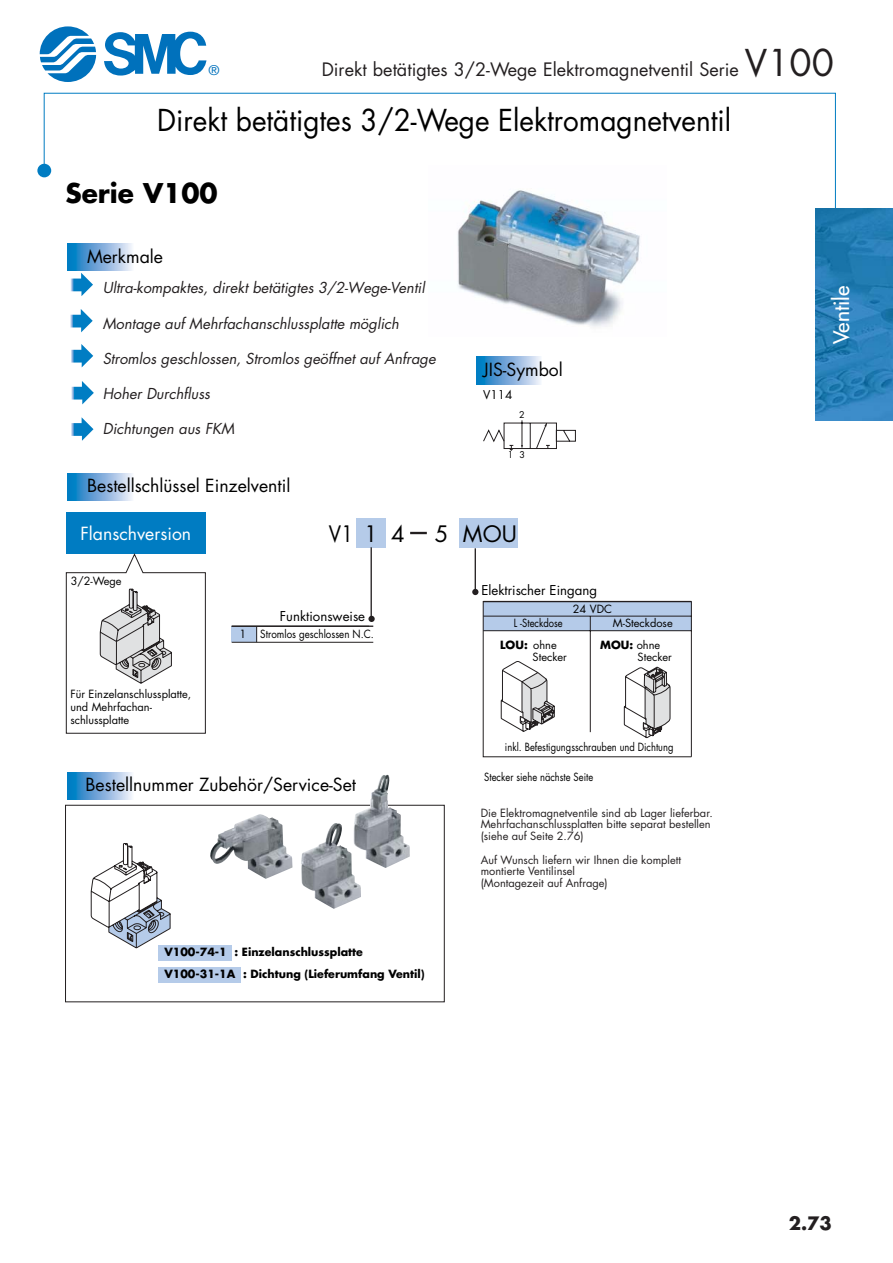
<style>
.page{position:relative;width:893px;height:1263px;background:#fff}
.page>*{position:absolute;margin:0;border:0;box-sizing:border-box;transform-origin:0 0}
.t1{font:29.4px "Futura";color:#000;scale:.95 1}
.t2{font:700 26.4px "Futura";color:#000}
.t3{font:22.05px "Futura";color:#000;scale:.9 1}
.t4{font:22.05px "Futura";color:#000}
.t5{font:21px "Futura";color:#fff}
.t6{font:18px "Futura";color:#231f20}
.t7{font:700 18px "Futura";color:#231f20}
.t8{font:17.7px "Futura";color:#000}
.t9{font:17.7px "Futura";color:#fff}
.t10{font:italic 14.7px "Futura";color:#231f20}
.t11{font:13.65px "Helvetica Neue";color:#0071bc}
.t12{font:13.2px "Futura";color:#000}
.t13{font:11.7px "Futura";color:#000}
.t14{font:10.95px/11.7px "Futura";color:#231f20}
.t15{font:10.95px/13.2px "Futura";color:#000}
.t16{font:10.95px "Futura";color:#000;scale:.85 1}
.t17{font:700 10.95px/22px "Futura";color:#000}
.t18{font:10.95px "Futura";color:#000;scale:.89 1}
.t19{font:9.15px "Futura";color:#000}
.s1{font-size:36px}
.s2{font-weight:700}
</style>
<div class="page">
<svg style="left:43px;top:92px;width:793px;height:124px"></svg>
<svg style="left:37px;top:164px;width:14px;height:13px"></svg>
<svg style="left:104px;top:32px;width:102px;height:44px"></svg>
<svg style="left:40px;top:26px;width:56px;height:56px"></svg>
<img style="left:816px;top:209px;width:76px;height:211px">
<svg style="left:70px;top:273px;width:23px;height:23px"></svg>
<svg style="left:68px;top:243px;width:64px;height:28px;background:#77addb"></svg>
<svg style="left:476px;top:357px;width:65px;height:27px;background:#76aedb"></svg>
<svg style="left:70px;top:309px;width:23px;height:23px"></svg>
<svg style="left:68px;top:473px;width:64px;height:28px;background:#77addb"></svg>
<svg style="left:71px;top:344px;width:22px;height:23px"></svg>
<svg style="left:71px;top:381px;width:23px;height:23px"></svg>
<img style="left:428px;top:165px;width:238px;height:162px">
<div style="left:159px;top:945px;width:73px;height:16px;background:#b5cbe9"></div>
<svg style="left:68px;top:772px;width:64px;height:28px;background:#77addb"></svg>
<div style="left:159px;top:967px;width:82px;height:16px;background:#b5cbe9"></div>
<svg style="left:90px;top:843px;width:81px;height:105px"></svg>
<div style="left:65px;top:805px;width:379px;height:197px;border:1px solid #231f20"></div>
<svg style="left:483px;top:420px;width:93px;height:31px"></svg>
<img style="left:210px;top:775px;width:200px;height:134px">
<div style="left:483px;top:602px;width:208px;height:29px;background:#b5cbe9"></div>
<div style="left:356px;top:518px;width:29px;height:30px;background:#b5cbe9"></div>
<div style="left:459px;top:518px;width:59px;height:30px;background:#b5cbe9"></div>
<div style="left:66px;top:512px;width:139px;height:42px;background:#007cc2"></div>
<svg style="left:410px;top:532px;width:17px;height:2px"></svg>
<hr style="left:370px;top:547px;width:2px;height:72px;background:#231f20">
<hr style="left:474px;top:548px;width:2px;height:44px;background:#231f20">
<hr style="left:483px;top:601px;width:208px;height:1px;background:#231f20">
<hr style="left:691px;top:602px;width:1px;height:155px;background:#231f20">
<hr style="left:483px;top:616px;width:208px;height:1px;background:#231f20">
<hr style="left:483px;top:630px;width:208px;height:1px;background:#231f20">
<svg style="left:66px;top:553px;width:140px;height:181px"></svg>
<svg style="left:99px;top:588px;width:550px;height:142px"></svg>
<svg style="left:500px;top:661px;width:170px;height:77px"></svg>
<svg style="left:71px;top:417px;width:22px;height:24px"></svg>
<h3 class="t6" style="left:322px;top:61px;width:514px">Direkt betätigtes 3/2-Wege Elektromagnetventil Serie <span class="s1">V100</span></h3>
<h1 class="t1" style="left:157px;top:107px;width:605px">Direkt betätigtes 3/2-Wege Elektromagnetventil</h1>
<p class="t11" style="left:208px;top:65px;width:13px">®</p>
<h2 class="t2" style="left:65px;top:181px;width:154px">Serie V100</h2>
<h3 class="t8" style="left:87px;top:248px;width:78px">Merkmale</h3>
<h3 class="t10" style="left:103px;top:281px;width:323px">Ultra-kompaktes, direkt betätigtes 3/2-Wege-Ventil</h3>
<h3 class="t10" style="left:103px;top:316px;width:298px">Montage auf Mehrfachanschlussplatte möglich</h3>
<h3 class="t10" style="left:103px;top:352px;width:334px">Stromlos geschlossen, Stromlos geöffnet auf Anfrage</h3>
<h3 class="t10" style="left:103px;top:387px;width:109px">Hoher Durchfluss</h3>
<h3 class="t10" style="left:103px;top:422px;width:133px">Dichtungen aus FKM</h3>
<h3 class="t8" style="left:87px;top:478px;width:205px">Bestellschlüssel Einzelventil</h3>
<h3 class="t8" style="left:483px;top:361px;width:81px">JIS-Symbol</h3>
<p class="t13" style="left:483px;top:389px;width:31px">V114</p>
<p class="t19" style="left:519px;top:411px;width:7px">2</p>
<p class="t19" style="left:507px;top:451px;width:19px">1 3</p>
<h3 class="t3" style="left:329px;top:524px;width:86px">V114</h3>
<h3 class="t4" style="left:463px;top:524px;width:55px">MOU</h3>
<h3 class="t9" style="left:80px;top:525px;width:112px">Flanschversion</h3>
<h3 class="t4" style="left:435px;top:524px;width:15px">5</h3>
<p class="t15" style="left:71px;top:575px;width:52px">3/2-Wege</p>
<p class="t15" style="left:70px;top:688px;width:122px">Für Einzelanschlussplatte, und Mehrfachan&shy;schlussplatte</p>
<p class="t12" style="left:280px;top:610px;width:87px">Funktionsweise</p>
<p class="t15" style="left:240px;top:628px;width:8px">1</p>
<p class="t18" style="left:260px;top:629px;width:129px">Stromlos geschlossen N.C.</p>
<h3 class="t8" style="left:86px;top:777px;width:272px">Bestellnummer Zubehör/Service-Set</h3>
<p class="t17" style="left:164px;top:942px;width:262px">V100-74-1 : Einzelanschlussplatte<br>V100-31-1A : Dichtung (Lieferumfang Ventil)</p>
<p class="t12" style="left:481px;top:584px;width:117px">Elektrischer Eingang</p>
<p class="t15" style="left:573px;top:603px;width:41px">24 VDC</p>
<p class="t16" style="left:514px;top:618px;width:59px">L -Steckdose</p>
<p class="t15" style="left:613px;top:618px;width:61px">M-Steckdose</p>
<p class="t15" style="left:532px;top:640px;width:36px;line-height:11.7px;text-indent:-32px"><span class="s2">LOU:</span> ohne<br>Stecker</p>
<p class="t15" style="left:637px;top:640px;width:36px;line-height:11.7px;text-indent:-37px"><span class="s2">MOU:</span> ohne<br>Stecker</p>
<p class="t16" style="left:505px;top:742px;width:200px">inkl. Befestigungsschrauben und Dichtung</p>
<p class="t16" style="left:484px;top:772px;width:130px">Stecker siehe nächste Seite</p>
<p class="t14" style="left:480px;top:808px;width:233px">Die Elektromagnetventile sind ab Lager lieferbar.<br>Mehrfachanschlussplatten bitte separat bestellen (siehe auf Seite 2.76)</p>
<p class="t14" style="left:480px;top:855px;width:202px">Auf Wunsch liefern wir Ihnen die komplett montierte Ventilinsel<br>(Montagezeit auf Anfrage)</p>
<h3 class="t5" style="left:831px;top:344px;width:60px;rotate:-90deg">Ventile</h3>
<h3 class="t7" style="left:788px;top:1216px;width:45px">2.73</h3>
</div>
